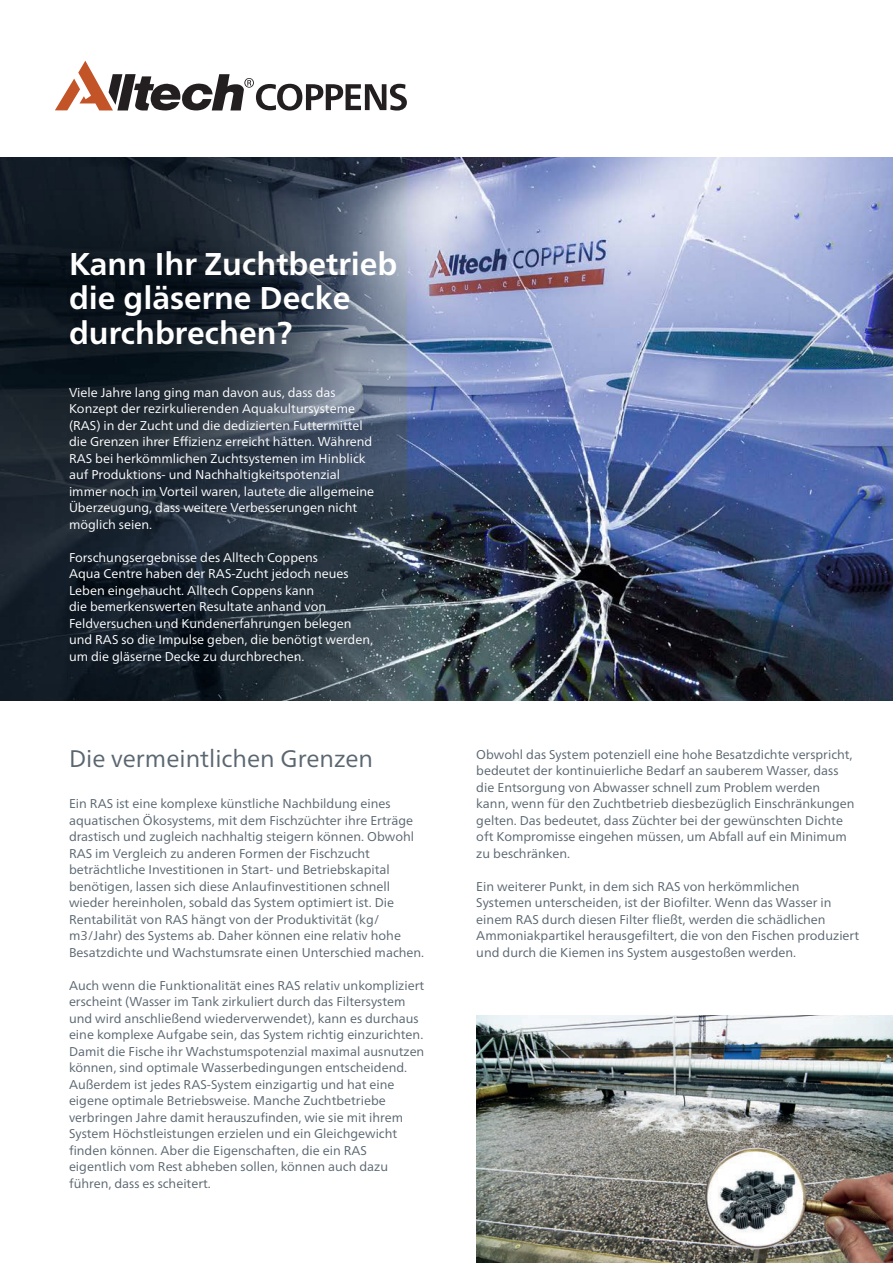
<style>
.page{position:relative;width:893px;height:1263px;background:#fff}
.page>*{position:absolute;margin:0;border:0;box-sizing:border-box;transform-origin:0 0}
.t1{font:700 31.5px/34.5px "Frutiger Neue LTW1 G";color:#fff}
.t2{font:24px "Frutiger Neue LTW1 G";color:#5a6670}
.t3{font:12.75px/16.5px "Frutiger Neue LTW1 G";color:#5a6670}
.t4{font:12.75px/16.5px "Frutiger Neue LTW1 G";color:#fff}
</style>
<div class="page">
<svg style="left:55px;top:61px;width:352px;height:50px"></svg>
<img style="left:407px;top:157px;width:486px;height:543px">
<svg style="left:0;top:157px;width:407px;height:543px;background:#28333f"></svg>
<img style="left:476px;top:1015px;width:417px;height:248px">
<p class="t1" style="left:69px;top:244px;width:330px">Kann Ihr Zuchtbetrieb die gläserne Decke durchbrechen?</p>
<p class="t4" style="left:69px;top:383px;width:307px">Viele Jahre lang ging man davon aus, dass das Konzept der rezirkulierenden Aquakultursysteme (RAS) in der Zucht und die dedizierten Futtermittel die Grenzen ihrer Effizienz erreicht hätten. Während RAS bei herkömmlichen Zuchtsystemen im Hinblick auf Produktions- und Nachhaltigkeitspotenzial immer noch im Vorteil waren, lautete die allgemeine Überzeugung, dass weitere Verbesserungen nicht möglich seien.</p>
<p class="t4" style="left:69px;top:548px;width:306px">Forschungsergebnisse des Alltech Coppens<br>Aqua Centre haben der RAS-Zucht jedoch neues Leben eingehaucht. Alltech Coppens kann<br>die bemerkenswerten Resultate anhand von Feldversuchen und Kundenerfahrungen belegen und RAS so die Impulse geben, die benötigt werden, um die gläserne Decke zu durchbrechen.</p>
<p class="t2" style="left:69px;top:741px;width:306px">Die vermeintlichen Grenzen</p>
<p class="t3" style="left:69px;top:795px;width:357px">Ein RAS ist eine komplexe künstliche Nachbildung eines aquatischen Ökosystems, mit dem Fischzüchter ihre Erträge drastisch und zugleich nachhaltig steigern können. Obwohl RAS im Vergleich zu anderen Formen der Fischzucht beträchtliche Investitionen in Start- und Betriebskapital benötigen, lassen sich diese Anlaufinvestitionen schnell wieder hereinholen, sobald das System optimiert ist. Die Rentabilität von RAS hängt von der Produktivität (kg/ m3/Jahr) des Systems ab. Daher können eine relativ hohe Besatzdichte und Wachstumsrate einen Unterschied machen.</p>
<p class="t3" style="left:69px;top:976px;width:357px">Auch wenn die Funktionalität eines RAS relativ unkompliziert erscheint (Wasser im Tank zirkuliert durch das Filtersystem und wird anschließend wiederverwendet), kann es durchaus eine komplexe Aufgabe sein, das System richtig einzurichten.<br>Damit die Fische ihr Wachstumspotenzial maximal ausnutzen können, sind optimale Wasserbedingungen entscheidend.<br>Außerdem ist jedes RAS-System einzigartig und hat eine eigene optimale Betriebsweise. Manche Zuchtbetriebe verbringen Jahre damit herauszufinden, wie sie mit ihrem System Höchstleistungen erzielen und ein Gleichgewicht finden können. Aber die Eigenschaften, die ein RAS eigentlich vom Rest abheben sollen, können auch dazu führen, dass es scheitert.</p>
<p class="t3" style="left:476px;top:745px;width:380px">Obwohl das System potenziell eine hohe Besatzdichte verspricht, bedeutet der kontinuierliche Bedarf an sauberem Wasser, dass die Entsorgung von Abwasser schnell zum Problem werden kann, wenn für den Zuchtbetrieb diesbezüglich Einschränkungen gelten. Das bedeutet, dass Züchter bei der gewünschten Dichte oft Kompromisse eingehen müssen, um Abfall auf ein Minimum zu beschränken.</p>
<p class="t3" style="left:476px;top:877px;width:384px">Ein weiterer Punkt, in dem sich RAS von herkömmlichen<br>Systemen unterscheiden, ist der Biofilter. Wenn das Wasser in einem RAS durch diesen Filter fließt, werden die schädlichen Ammoniakpartikel herausgefiltert, die von den Fischen produziert und durch die Kiemen ins System ausgestoßen werden.</p>
</div>
